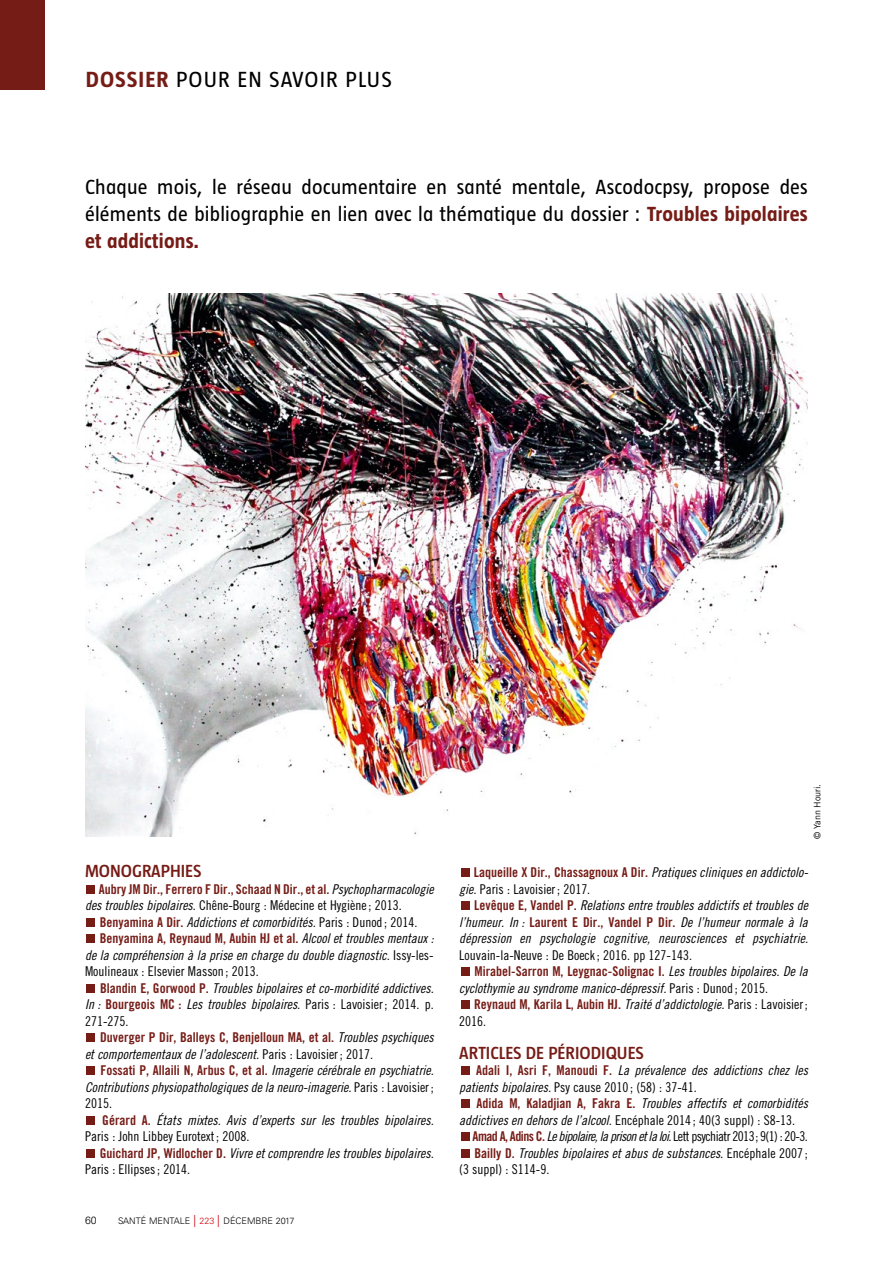
<style>
.page{position:relative;width:893px;height:1263px;background:#fff}
.page>*{position:absolute;margin:0;border:0;box-sizing:border-box;transform-origin:0 0}
.t1{font:22.5px "Taz";letter-spacing:.05em;color:#000}
.SM_Chapeau{font:21px/27px "Taz";letter-spacing:.01em;color:#000;text-align:justify}
.SMBO__RUBRIQUE{font:600 18px "Taz";color:#761c17}
.BIBLIO_GE{font:13.5px/16.5px "Trade Gothic Cond Eighteen Obl";color:#000}
.BIBLIO_GE-2{font:13.5px/16.5px "Trade Gothic Bold Cond Twenty";color:#761c17}
.BIBLIO_GE-3{font:13.5px "Trade Gothic Cond Eighteen Obl";letter-spacing:-.04em;color:#000}
.t2{font:300 10.5px "Univers";color:#000}
.t3{font:300 9px "Univers";color:#000}
.Copyright{font:9px "Trade Gothic";letter-spacing:-.01em;color:#000}
.s1{font-weight:700;color:#761c17}
.s2{font-family:"Trade Gothic Cond Eighteen Obl";color:#000}
.s3{font-family:"Trade Gothic Cond Eighteen";color:#000}
.s4{font-family:"Trade Gothic Bold Cond Twenty";color:#761c17}
.s5{font-family:"Trade Gothic Cond Eighteen"}
.s6{font-size:12px;color:#d3050c}
.s7{color:#d3050c}
</style>
<div class="page">
<div style="left:0;top:0;width:44px;height:89px;background:#761c17"></div>
<div style="left:87px;top:885px;width:8px;height:9px;background:#761c17"></div>
<div style="left:87px;top:918px;width:8px;height:9px;background:#761c17"></div>
<div style="left:87px;top:935px;width:8px;height:8px;background:#761c17"></div>
<div style="left:87px;top:984px;width:8px;height:9px;background:#761c17"></div>
<div style="left:87px;top:1034px;width:8px;height:8px;background:#761c17"></div>
<div style="left:87px;top:1067px;width:8px;height:8px;background:#761c17"></div>
<div style="left:87px;top:1116px;width:8px;height:9px;background:#761c17"></div>
<div style="left:87px;top:1149px;width:8px;height:9px;background:#761c17"></div>
<div style="left:461px;top:869px;width:8px;height:8px;background:#761c17"></div>
<div style="left:461px;top:902px;width:8px;height:8px;background:#761c17"></div>
<div style="left:461px;top:968px;width:8px;height:8px;background:#761c17"></div>
<div style="left:461px;top:1001px;width:8px;height:8px;background:#761c17"></div>
<div style="left:461px;top:1067px;width:8px;height:8px;background:#761c17"></div>
<div style="left:461px;top:1100px;width:8px;height:8px;background:#761c17"></div>
<div style="left:461px;top:1133px;width:8px;height:8px;background:#761c17"></div>
<div style="left:461px;top:1149px;width:8px;height:9px;background:#761c17"></div>
<img style="left:85px;top:293px;width:723px;height:544px">
<h1 class="t1" style="left:86px;top:68px;width:307px"><span class="s1">DOSSIER</span> POUR EN SAVOIR PLUS</h1>
<p class="SM_Chapeau" style="left:85px;top:173px;width:724px">Chaque mois, le réseau documentaire en santé mentale, Ascodocpsy, propose des éléments de bibliographie en lien avec la thématique du dossier : <span class="s1">Troubles bipolaires et addictions.</span></p>
<p class="SMBO__RUBRIQUE" style="left:85px;top:862px;width:118px">MONOGRAPHIES</p>
<p class="BIBLIO_GE-2" style="left:85px;top:880px;width:350px;text-indent:14px">Aubry JM Dir., Ferrero F Dir., Schaad N Dir., et al. <span class="s2">Psychopharmacologie des troubles bipolaires</span><span class="s3">. Chêne-Bourg : Médecine et Hygiène; 2013.</span></p>
<p class="BIBLIO_GE" style="left:100px;top:913px;width:319px"><span class="s4">Benyamina A Dir.</span> Addictions et comorbidités. <span class="s5">Paris : Dunod ; 2014.</span></p>
<p class="BIBLIO_GE" style="left:85px;top:930px;width:350px;text-align:justify;text-indent:15px"><span class="s4">Benyamina A, Reynaud M, Aubin HJ et al.</span> Alcool et troubles mentaux : de la compréhension à la prise en charge du double diagnostic. <span class="s5">Issy-les-Moulineaux : Elsevier Masson ; 2013.</span></p>
<p class="BIBLIO_GE" style="left:85px;top:979px;width:350px;text-align:justify;text-indent:15px"><span class="s4">Blandin E, Gorwood P.</span> Troubles bipolaires et co-morbidité addictives.<br>In : <span class="s4">Bourgeois MC :</span> Les troubles bipolaires. <span class="s5">Paris : Lavoisier; 2014. p.<br>271-275.</span></p>
<p class="BIBLIO_GE" style="left:85px;top:1029px;width:350px;text-indent:15px"><span class="s4">Duverger P Dir, Balleys C, Benjelloun MA, et al.</span> Troubles psychiques et comportementaux de l’adolescent. <span class="s5">Paris : Lavoisier; 2017.</span></p>
<p class="BIBLIO_GE" style="left:85px;top:1062px;width:350px;text-align:justify;text-indent:15px"><span class="s4">Fossati P, Allaili N, Arbus C, et al.</span> Imagerie cérébrale en psychiatrie.<br>Contributions physiopathologiques de la neuro-imagerie. <span class="s5">Paris : Lavoisier; 2015.</span></p>
<p class="BIBLIO_GE" style="left:85px;top:1111px;width:350px;text-indent:17px"><span class="s4">Gérard A.</span> États mixtes. Avis d’experts sur les troubles bipolaires.<br><span class="s5">Paris : John Libbey Eurotext; 2008.</span></p>
<p class="BIBLIO_GE" style="left:85px;top:1144px;width:350px;text-indent:15px"><span class="s4">Guichard JP, Widlocher D.</span> Vivre et comprendre les troubles bipolaires.<br><span class="s5">Paris : Ellipses; 2014.</span></p>
<p class="t2" style="left:85px;top:1213px;width:13px">60</p>
<p class="t3" style="left:118px;top:1215px;width:178px">SANTÉ MENTALE <span class="s6">|</span> <span class="s7">223</span> <span class="s6">|</span> DÉCEMBRE 2017</p>
<p class="Copyright" style="left:812px;top:839px;width:57px;rotate:-90deg">© Yann Houri.</p>
<p class="BIBLIO_GE" style="left:459px;top:864px;width:350px;text-indent:15px"><span class="s4">Laqueille X Dir., Chassagnoux A Dir.</span> Pratiques cliniques en addictolo&shy;gie. <span class="s5">Paris : Lavoisier; 2017.</span></p>
<p class="BIBLIO_GE" style="left:459px;top:897px;width:350px;text-align:justify;text-indent:15px"><span class="s4">Levêque E, Vandel P.</span> Relations entre troubles addictifs et troubles de l’humeur. In : <span class="s4">Laurent E Dir., Vandel P Dir.</span> De l’humeur normale à la dépression en psychologie cognitive, neurosciences et psychiatrie.<br><span class="s5">Louvain-la-Neuve : De Boeck; 2016. pp 127-143.</span></p>
<p class="BIBLIO_GE" style="left:459px;top:963px;width:350px;text-indent:15px"><span class="s4">Mirabel-Sarron M, Leygnac-Solignac I.</span> Les troubles bipolaires. De la cyclothymie au syndrome manico-dépressif. <span class="s5">Paris : Dunod ; 2015.</span></p>
<p class="BIBLIO_GE-2" style="left:459px;top:996px;width:350px;text-indent:15px">Reynaud M, Karila L, Aubin HJ. <span class="s2">Traité d’addictologie.</span> <span class="s3">Paris : Lavoisier;<br>2016.</span></p>
<p class="SMBO__RUBRIQUE" style="left:459px;top:1043px;width:186px">ARTICLES DE PÉRIODIQUES</p>
<p class="BIBLIO_GE" style="left:459px;top:1062px;width:350px;text-indent:17px"><span class="s4">Adali I, Asri F, Manoudi F.</span> La prévalence des addictions chez les patients bipolaires. <span class="s5">Psy cause 2010 ; (58) : 37-41.</span></p>
<p class="BIBLIO_GE" style="left:459px;top:1095px;width:350px;text-indent:17px"><span class="s4">Adida M, Kaladjian A, Fakra E.</span> Troubles affectifs et comorbidités addictives en dehors de l’alcool. <span class="s5">Encéphale 2014 ; 40(3 suppl) : S8-13.</span></p>
<p class="BIBLIO_GE-3" style="left:473px;top:1128px;width:337px"><span class="s4">Amad A, Adins C.</span> Le bipolaire, la prison et la loi. <span class="s5">Lett psychiatr 2013; 9(1) : 20-3.</span></p>
<p class="BIBLIO_GE" style="left:459px;top:1144px;width:350px;text-indent:15px"><span class="s4">Bailly D.</span> Troubles bipolaires et abus de substances. <span class="s5">Encéphale 2007 ; (3 suppl) : S114-9.</span></p>
</div>
